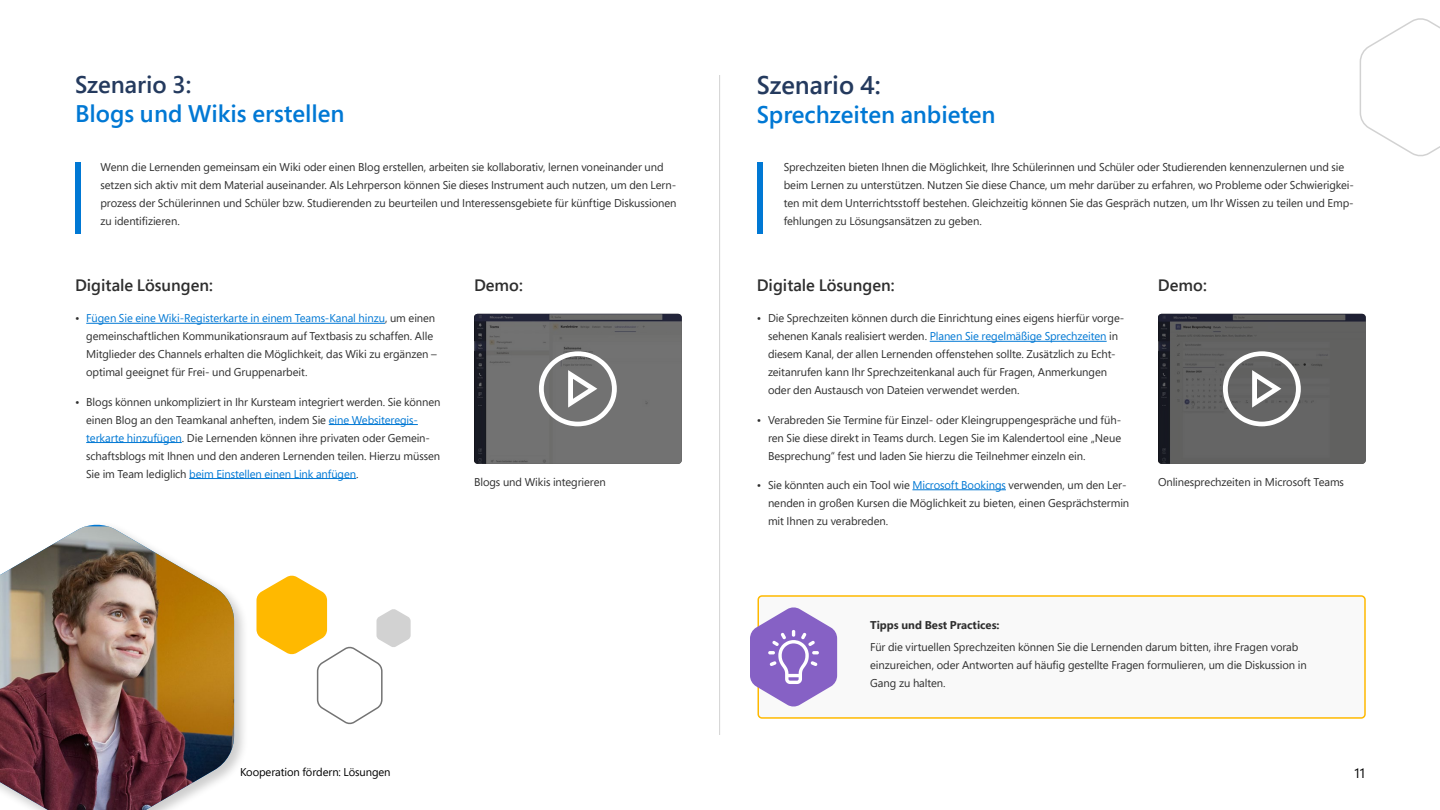
<style>
.page{position:relative;width:1440px;height:810px;background:#fff}
.page>*{position:absolute;margin:0;border:0;box-sizing:border-box;transform-origin:0 0}
.t1{font:600 25.5px "Segoe Pro";color:#243a5e}
.t2{font:600 24px "Segoe Pro";color:#0078d4}
.t3{font:600 24px "Segoe Pro";color:#243a5e}
.t4{font:600 16.5px "Segoe Pro";color:#2f2f2f}
.t5{font:13.5px "Segoe Pro";color:#000}
.t6{font:11.25px/18px "Segoe Pro";letter-spacing:-.01em;color:#2f2f2f}
.t7{font:11.25px "Segoe Pro";letter-spacing:-.01em;color:#000}
.t8{font:700 11.25px "Segoe Pro";color:#2f2f2f}
.s1{color:#0078d4}
</style>
<div class="page">
<hr style="left:719px;top:75px;width:1px;height:660px;background:#d2d2d2">
<img style="left:1158px;top:314px;width:208px;height:150px">
<svg style="left:1223px;top:351px;width:78px;height:75px"></svg>
<img style="left:474px;top:314px;width:208px;height:150px">
<svg style="left:539px;top:351px;width:78px;height:75px"></svg>
<div style="left:757px;top:163px;width:6px;height:71px;background:#0078d4"></div>
<div style="left:0;top:520px;width:249px;height:290px;background:#000;opacity:.2"></div>
<img style="left:0;top:526px;width:234px;height:284px">
<svg style="left:1359px;top:18px;width:81px;height:139px"></svg>
<svg style="left:256px;top:575px;width:155px;height:150px"></svg>
<div style="left:75px;top:163px;width:6px;height:71px;background:#0078d4"></div>
<hr style="left:86px;top:323px;width:299px;height:1px;background:#0078d4">
<hr style="left:329px;top:424px;width:89px;height:1px;background:#0078d4">
<hr style="left:86px;top:442px;width:96px;height:1px;background:#0078d4">
<hr style="left:189px;top:478px;width:167px;height:1px;background:#0078d4">
<hr style="left:930px;top:341px;width:177px;height:1px;background:#0078d4">
<hr style="left:912px;top:489px;width:94px;height:1px;background:#0078d4">
<div style="left:758px;top:596px;width:607px;height:122px;background:#f9f9f9;border-radius:4px"></div>
<div style="left:758px;top:595px;width:608px;height:124px;border:2px solid #ffb900;border-radius:4px"></div>
<svg style="left:750px;top:607px;width:87px;height:100px"></svg>
<h2 class="t3" style="left:75px;top:68px;width:118px">Szenario 3:</h2>
<h2 class="t2" style="left:75px;top:97px;width:271px">Blogs und Wikis erstellen</h2>
<p class="t6" style="left:101px;top:158px;width:578px">Wenn die Lernenden gemeinsam ein Wiki oder einen Blog erstellen, arbeiten sie kollaborativ, lernen voneinander und setzen sich aktiv mit dem Material auseinander. Als Lehrperson können Sie dieses Instrument auch nutzen, um den Lern&shy;prozess der Schülerinnen und Schüler bzw. Studierenden zu beurteilen und Interessensgebiete für künftige Diskussionen zu identifizieren.</p>
<h3 class="t4" style="left:75px;top:273px;width:140px">Digitale Lösungen:</h3>
<h3 class="t4" style="left:474px;top:273px;width:50px">Demo:</h3>
<p class="t6" style="left:86px;top:309px;width:352px;text-indent:-11px">• <span class="s1">Fügen Sie eine Wiki-Registerkarte in einem Teams-Kanal hinzu</span>, um einen gemeinschaftlichen Kommunikationsraum auf Textbasis zu schaffen. Alle Mitglieder des Channels erhalten die Möglichkeit, das Wiki zu ergänzen – optimal geeignet für Frei- und Gruppenarbeit.</p>
<p class="t6" style="left:86px;top:392px;width:356px;text-indent:-11px">• Blogs können unkompliziert in Ihr Kursteam integriert werden. Sie können einen Blog an den Teamkanal anheften, indem Sie <span class="s1">eine Websiteregis&shy;terkarte hinzufügen</span>. Die Lernenden können ihre privaten oder Gemein&shy;schaftsblogs mit Ihnen und den anderen Lernenden teilen. Hierzu müssen Sie im Team lediglich <span class="s1">beim Einstellen einen Link anfügen</span>.</p>
<p class="t6" style="left:474px;top:472px;width:133px">Blogs und Wikis integrieren</p>
<p class="t7" style="left:240px;top:764px;width:152px">Kooperation fördern: Lösungen</p>
<h1 class="t1" style="left:757px;top:68px;width:126px">Szenario 4:</h1>
<h2 class="t2" style="left:757px;top:98px;width:240px">Sprechzeiten anbieten</h2>
<p class="t6" style="left:784px;top:158px;width:572px">Sprechzeiten bieten Ihnen die Möglichkeit, Ihre Schülerinnen und Schüler oder Studierenden kennenzulernen und sie beim Lernen zu unterstützen. Nutzen Sie diese Chance, um mehr darüber zu erfahren, wo Probleme oder Schwierigkei&shy;ten mit dem Unterrichtsstoff bestehen. Gleichzeitig können Sie das Gespräch nutzen, um Ihr Wissen zu teilen und Emp&shy;fehlungen zu Lösungsansätzen zu geben.</p>
<h3 class="t4" style="left:757px;top:273px;width:140px">Digitale Lösungen:</h3>
<h3 class="t4" style="left:1158px;top:273px;width:50px">Demo:</h3>
<p class="t6" style="left:768px;top:309px;width:358px;text-indent:-11px">• Die Sprechzeiten können durch die Einrichtung eines eigens hierfür vorge&shy;sehenen Kanals realisiert werden. <span class="s1">Planen Sie regelmäßige Sprechzeiten</span> in diesem Kanal, der allen Lernenden offenstehen sollte. Zusätzlich zu Echt&shy;zeitanrufen kann Ihr Sprechzeitenkanal auch für Fragen, Anmerkungen oder den Austausch von Dateien verwendet werden.</p>
<p class="t6" style="left:768px;top:410px;width:355px;text-align:justify;text-indent:-11px">• Verabreden Sie Termine für Einzel- oder Kleingruppengespräche und füh&shy;ren Sie diese direkt in Teams durch. Legen Sie im Kalendertool eine „Neue Besprechung“ fest und laden Sie hierzu die Teilnehmer einzeln ein.</p>
<p class="t6" style="left:768px;top:476px;width:363px;text-indent:-11px">• Sie könnten auch ein Tool wie <span class="s1">Microsoft Bookings</span> verwenden, um den Ler&shy;nenden in großen Kursen die Möglichkeit zu bieten, einen Gesprächstermin mit Ihnen zu verabreden.</p>
<p class="t6" style="left:1158px;top:472px;width:188px">Onlinesprechzeiten in Microsoft Teams</p>
<p class="t8" style="left:870px;top:617px;width:131px">Tipps und Best Practices:</p>
<p class="t6" style="left:870px;top:637px;width:438px">Für die virtuellen Sprechzeiten können Sie die Lernenden darum bitten, ihre Fragen vorab einzureichen, oder Antworten auf häufig gestellte Fragen formulieren, um die Diskussion in<br>Gang zu halten.</p>
<p class="t5" style="left:1354px;top:764px;width:12px">11</p>
</div>
